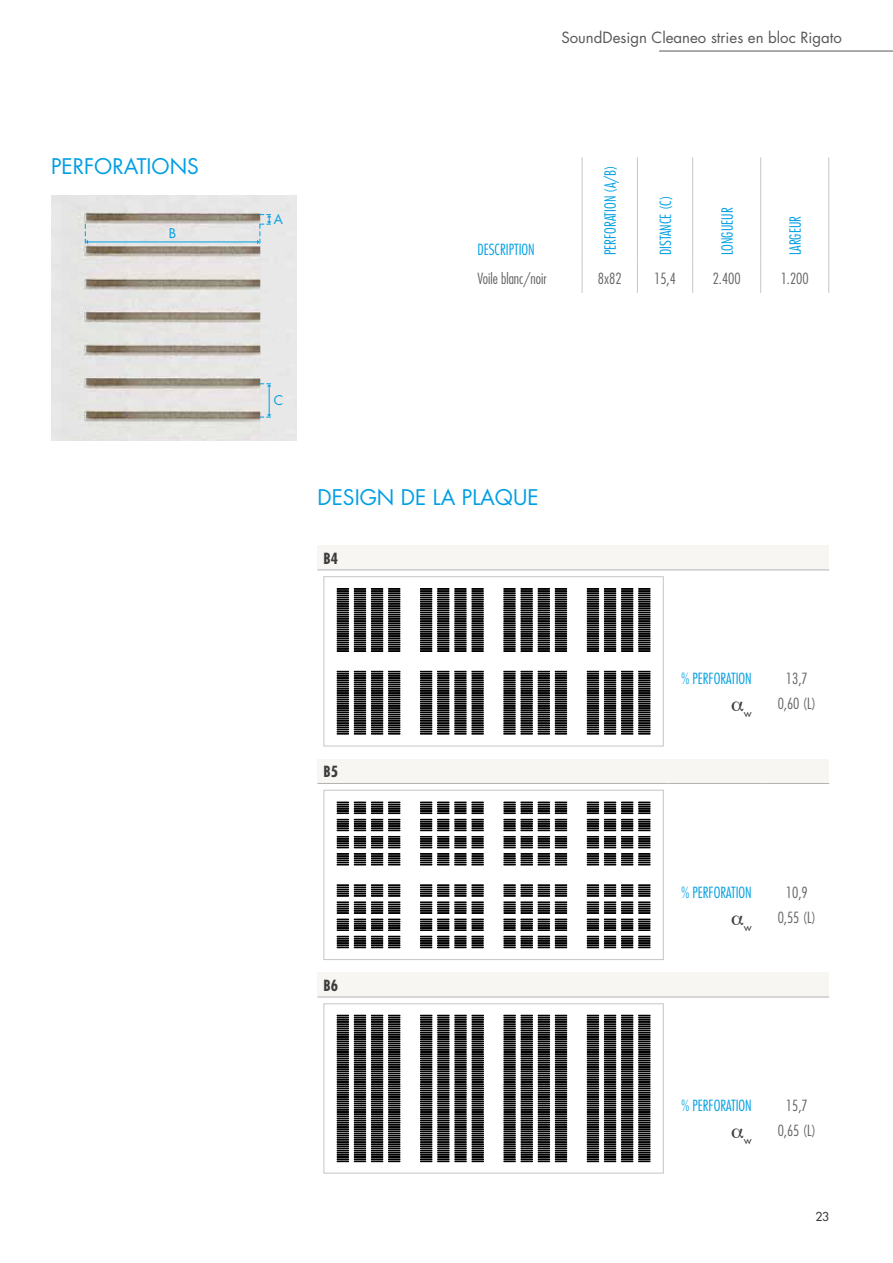
<style>
.page{position:relative;width:893px;height:1263px;background:#fff}
.page>*{position:absolute;margin:0;border:0;box-sizing:border-box;transform-origin:0 0}
.t1{font:21px "Futura";color:#009fe3}
.t2{font:300 condensed 15px "Futura";color:#009fe3}
.t3{font:300 condensed 15px "Futura";color:#646363}
.t4{font:15px "Futura";color:#575756}
.t5{font:700 condensed 15px "Futura";color:#3c3c3b}
.t6{font:13.05px "Futura";color:#009fe3}
.t7{font:12px "Futura";color:#3c3c3b}
.t8{font:10.5px "Futura";color:#3c3c3b}
</style>
<div class="page">
<hr style="left:659px;top:51px;width:234px;height:1px;background:#575756">
<img style="left:51px;top:196px;width:245px;height:245px">
<svg style="left:260px;top:383px;width:11px;height:35px"></svg>
<hr style="left:88px;top:241px;width:169px;height:1px;background:#009fe3">
<svg style="left:85px;top:224px;width:3px;height:20px"></svg>
<svg style="left:257px;top:214px;width:14px;height:30px"></svg>
<hr style="left:582px;top:157px;width:1px;height:107px;background:#c6c6c6">
<hr style="left:637px;top:157px;width:1px;height:107px;background:#c6c6c6">
<hr style="left:692px;top:157px;width:1px;height:107px;background:#c6c6c6">
<hr style="left:760px;top:157px;width:1px;height:107px;background:#c6c6c6">
<hr style="left:828px;top:157px;width:1px;height:107px;background:#c6c6c6">
<svg style="left:582px;top:264px;width:1px;height:29px"></svg>
<svg style="left:637px;top:264px;width:1px;height:29px"></svg>
<svg style="left:692px;top:264px;width:1px;height:29px"></svg>
<svg style="left:760px;top:264px;width:1px;height:29px"></svg>
<svg style="left:828px;top:264px;width:1px;height:29px"></svg>
<div style="left:317px;top:545px;width:512px;height:25px;background:#f7f6f3"></div>
<hr style="left:317px;top:569px;width:351px;height:1px;background:#b3b2b2">
<hr style="left:668px;top:569px;width:97px;height:1px;background:#b3b2b2">
<hr style="left:765px;top:569px;width:64px;height:1px;background:#b3b2b2">
<svg style="left:337px;top:588px;width:63px;height:63px"></svg>
<svg style="left:420px;top:588px;width:29px;height:63px;background:#555"></svg>
<svg style="left:455px;top:588px;width:11px;height:63px"></svg>
<svg style="left:472px;top:588px;width:11px;height:63px"></svg>
<svg style="left:504px;top:588px;width:11px;height:63px"></svg>
<svg style="left:521px;top:588px;width:11px;height:63px"></svg>
<svg style="left:538px;top:588px;width:29px;height:63px;background:#555"></svg>
<svg style="left:587px;top:588px;width:63px;height:63px"></svg>
<svg style="left:337px;top:671px;width:63px;height:63px"></svg>
<svg style="left:420px;top:671px;width:29px;height:63px;background:#555"></svg>
<svg style="left:455px;top:671px;width:11px;height:63px"></svg>
<svg style="left:472px;top:671px;width:11px;height:63px"></svg>
<svg style="left:504px;top:671px;width:11px;height:63px"></svg>
<svg style="left:521px;top:671px;width:11px;height:63px"></svg>
<svg style="left:538px;top:671px;width:29px;height:63px;background:#555"></svg>
<svg style="left:587px;top:671px;width:63px;height:63px"></svg>
<div style="left:323px;top:576px;width:341px;height:170px;border:1px solid #c6c6c6"></div>
<div style="left:317px;top:759px;width:512px;height:24px;background:#f7f6f3"></div>
<hr style="left:317px;top:783px;width:351px;height:1px;background:#b3b2b2">
<hr style="left:668px;top:783px;width:97px;height:1px;background:#b3b2b2">
<hr style="left:765px;top:783px;width:64px;height:1px;background:#b3b2b2">
<svg style="left:337px;top:802px;width:63px;height:63px"></svg>
<svg style="left:420px;top:802px;width:29px;height:63px"></svg>
<svg style="left:455px;top:802px;width:11px;height:63px"></svg>
<svg style="left:472px;top:802px;width:11px;height:63px"></svg>
<svg style="left:587px;top:802px;width:63px;height:63px"></svg>
<svg style="left:521px;top:802px;width:46px;height:63px"></svg>
<svg style="left:504px;top:802px;width:11px;height:63px"></svg>
<svg style="left:337px;top:919px;width:63px;height:29px"></svg>
<svg style="left:337px;top:902px;width:63px;height:11px"></svg>
<svg style="left:337px;top:885px;width:63px;height:11px"></svg>
<svg style="left:420px;top:919px;width:29px;height:29px"></svg>
<svg style="left:455px;top:919px;width:11px;height:29px"></svg>
<svg style="left:472px;top:919px;width:11px;height:29px"></svg>
<svg style="left:420px;top:902px;width:29px;height:11px"></svg>
<svg style="left:455px;top:902px;width:11px;height:11px"></svg>
<svg style="left:472px;top:902px;width:11px;height:11px"></svg>
<svg style="left:420px;top:885px;width:29px;height:11px"></svg>
<svg style="left:455px;top:885px;width:11px;height:11px"></svg>
<svg style="left:472px;top:885px;width:11px;height:11px"></svg>
<svg style="left:587px;top:919px;width:63px;height:29px"></svg>
<svg style="left:587px;top:902px;width:63px;height:11px"></svg>
<svg style="left:587px;top:885px;width:63px;height:11px"></svg>
<svg style="left:521px;top:919px;width:46px;height:29px"></svg>
<svg style="left:504px;top:919px;width:11px;height:29px"></svg>
<svg style="left:521px;top:902px;width:46px;height:11px"></svg>
<svg style="left:504px;top:902px;width:11px;height:11px"></svg>
<svg style="left:521px;top:885px;width:46px;height:11px"></svg>
<svg style="left:504px;top:885px;width:11px;height:11px"></svg>
<div style="left:323px;top:790px;width:341px;height:170px;border:1px solid #c6c6c6"></div>
<div style="left:317px;top:972px;width:512px;height:25px;background:#f7f6f3"></div>
<hr style="left:317px;top:997px;width:351px;height:1px;background:#b3b2b2">
<hr style="left:668px;top:997px;width:97px;height:1px;background:#b3b2b2">
<hr style="left:765px;top:997px;width:64px;height:1px;background:#b3b2b2">
<svg style="left:337px;top:1015px;width:63px;height:147px"></svg>
<svg style="left:420px;top:1015px;width:12px;height:147px;background:#343434"></svg>
<svg style="left:438px;top:1015px;width:11px;height:147px;background:#313131"></svg>
<svg style="left:455px;top:1015px;width:11px;height:147px;background:#313131"></svg>
<svg style="left:472px;top:1015px;width:11px;height:147px;background:#313131"></svg>
<svg style="left:587px;top:1015px;width:63px;height:147px"></svg>
<svg style="left:521px;top:1015px;width:46px;height:147px"></svg>
<svg style="left:504px;top:1015px;width:11px;height:147px;background:#313131"></svg>
<div style="left:323px;top:1003px;width:341px;height:170px;border:1px solid #c6c6c6"></div>
<h1 class="t1" style="left:51px;top:152px;width:149px">PERFORATIONS</h1>
<p class="t6" style="left:169px;top:224px;width:9px">B</p>
<p class="t4" style="left:561px;top:27px;width:282px">SoundDesign Cleaneo stries en bloc Rigato</p>
<p class="t6" style="left:274px;top:210px;width:11px">A</p>
<p class="t2" style="left:478px;top:240px;width:59px">DESCRIPTION</p>
<p class="t2" style="left:601px;top:255px;width:91px;rotate:-90deg">PERFORATION (A/B)</p>
<p class="t2" style="left:656px;top:255px;width:61px;rotate:-90deg">DISTANCE (C)</p>
<p class="t2" style="left:718px;top:255px;width:49px;rotate:-90deg">LONGUEUR</p>
<p class="t2" style="left:786px;top:255px;width:41px;rotate:-90deg">LARGEUR</p>
<p class="t3" style="left:478px;top:269px;width:70px">Voile blanc/noir</p>
<p class="t3" style="left:598px;top:269px;width:25px">8x82</p>
<p class="t3" style="left:654px;top:269px;width:23px">15,4</p>
<p class="t3" style="left:713px;top:269px;width:30px">2.400</p>
<p class="t3" style="left:781px;top:269px;width:30px">1.200</p>
<p class="t6" style="left:274px;top:391px;width:11px">C</p>
<h1 class="t1" style="left:317px;top:483px;width:223px">DESIGN DE LA PLAQUE</h1>
<p class="t5" style="left:323px;top:548px;width:16px">B4</p>
<p class="t5" style="left:323px;top:762px;width:16px">B5</p>
<p class="t5" style="left:323px;top:975px;width:16px">B6</p>
<p class="t2" style="left:681px;top:669px;width:72px">% PERFORATION</p>
<p class="t3" style="left:786px;top:669px;width:23px">13,7</p>
<p class="t8" style="left:744px;top:706px;width:9px">w</p>
<p class="t3" style="left:778px;top:694px;width:40px">0,60 (L)</p>
<p class="t2" style="left:681px;top:883px;width:72px">% PERFORATION</p>
<p class="t3" style="left:786px;top:883px;width:23px">10,9</p>
<p class="t8" style="left:744px;top:920px;width:9px">w</p>
<p class="t3" style="left:778px;top:908px;width:40px">0,55 (L)</p>
<p class="t2" style="left:681px;top:1096px;width:72px">% PERFORATION</p>
<p class="t3" style="left:786px;top:1096px;width:23px">15,7</p>
<p class="t8" style="left:744px;top:1133px;width:9px">w</p>
<p class="t3" style="left:778px;top:1121px;width:40px">0,65 (L)</p>
<p class="t7" style="left:815px;top:1209px;width:15px">23</p>
</div>
